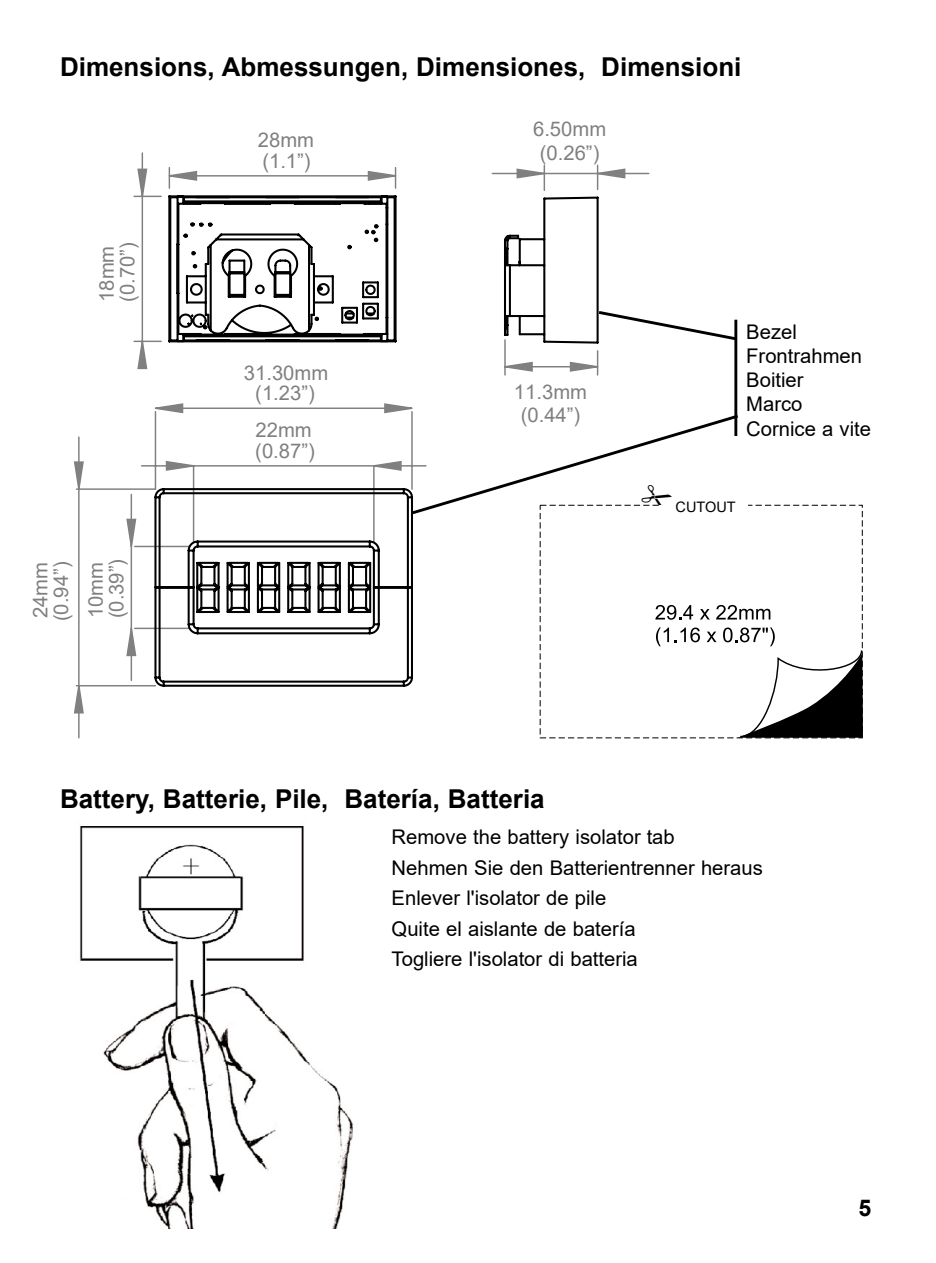
<style>
.page{position:relative;width:936px;height:1263px;background:#fff}
.page>*{position:absolute;margin:0;border:0;box-sizing:border-box;transform-origin:0 0}
.t1{font:700 26.1px "Arial";color:#000}
.t2{font:700 23.1px "Arial";color:#000}
.t3{font:20.1px/24.3px "Arial";color:#000}
.t4{font:20.1px/20.7px "Arial";color:#808080}
.t5{font:14.4px "Arial";color:#000}
</style>
<div class="page">
<svg style="left:655px;top:605px;width:38px;height:15px"></svg>
<svg style="left:700px;top:609px;width:9px;height:10px"></svg>
<svg style="left:716px;top:605px;width:54px;height:14px"></svg>
<svg style="left:656px;top:627px;width:44px;height:19px"></svg>
<svg style="left:706px;top:632px;width:10px;height:10px"></svg>
<hr style="left:734px;top:320px;width:3px;height:116px;background:#000">
<img style="left:80px;top:826px;width:274px;height:403px">
<hr style="left:141px;top:465px;width:52px;height:2px;background:#808080">
<hr style="left:135px;top:546px;width:54px;height:1px;background:#808080">
<hr style="left:135px;top:628px;width:54px;height:1px;background:#808080">
<hr style="left:76px;top:488px;width:79px;height:2px;background:#808080">
<hr style="left:76px;top:685px;width:79px;height:1px;background:#808080">
<hr style="left:78px;top:437px;width:2px;height:52px;background:#808080">
<hr style="left:78px;top:686px;width:2px;height:52px;background:#808080">
<svg style="left:74px;top:461px;width:63px;height:253px"></svg>
<svg style="left:153px;top:488px;width:260px;height:199px"></svg>
<hr style="left:142px;top:153px;width:1px;height:43px;background:#808080">
<svg style="left:134px;top:168px;width:263px;height:202px"></svg>
<hr style="left:492px;top:173px;width:52px;height:1px;background:#808080">
<svg style="left:502px;top:165px;width:236px;height:210px"></svg>
<svg style="left:723px;top:627px;width:140px;height:111px"></svg>
<svg style="left:154px;top:402px;width:584px;height:114px"></svg>
<p class="t1" style="left:60px;top:49px;width:683px">Dimensions, Abmessungen, Dimensiones, Dimensioni</p>
<p class="t4" style="left:96px;top:302px;width:61px;rotate:-90deg">18mm (0.70”)</p>
<p class="t4" style="left:30px;top:621px;width:61px;rotate:-90deg">24mm (0.94”)</p>
<p class="t4" style="left:85px;top:618px;width:61px;rotate:-90deg">10mm (0.39”)</p>
<p class="t4" style="left:258px;top:130px;width:58px">28mm</p>
<p class="t4" style="left:262px;top:150px;width:50px">(1.1”)</p>
<p class="t4" style="left:244px;top:362px;width:86px">31.30mm</p>
<p class="t4" style="left:255px;top:383px;width:61px">(1.23”)</p>
<p class="t4" style="left:255px;top:420px;width:58px">22mm</p>
<p class="t4" style="left:255px;top:440px;width:61px">(0.87”)</p>
<p class="t4" style="left:533px;top:119px;width:75px">6.50mm</p>
<p class="t4" style="left:540px;top:142px;width:61px">(0.26”)</p>
<p class="t4" style="left:514px;top:381px;width:75px">11.3mm</p>
<p class="t4" style="left:520px;top:405px;width:61px">(0.44”)</p>
<p class="t1" style="left:60px;top:780px;width:486px">Battery, Batterie, Pile, Batería, Batteria</p>
<p class="t3" style="left:746px;top:319px;width:126px">Bezel<br>Frontrahmen<br>Boitier<br>Marco<br>Cornice a vite</p>
<p class="t5" style="left:675px;top:497px;width:61px">CUTOUT</p>
<p class="t3" style="left:391px;top:821px;width:373px;line-height:30.6px">Remove the battery isolator tab<br>Nehmen Sie den Batterientrenner heraus<br>Enlever l'isolator de pile<br>Quite el aislante de batería<br>Togliere l'isolator di batteria</p>
<p class="t2" style="left:858px;top:1192px;width:14px">5</p>
</div>
